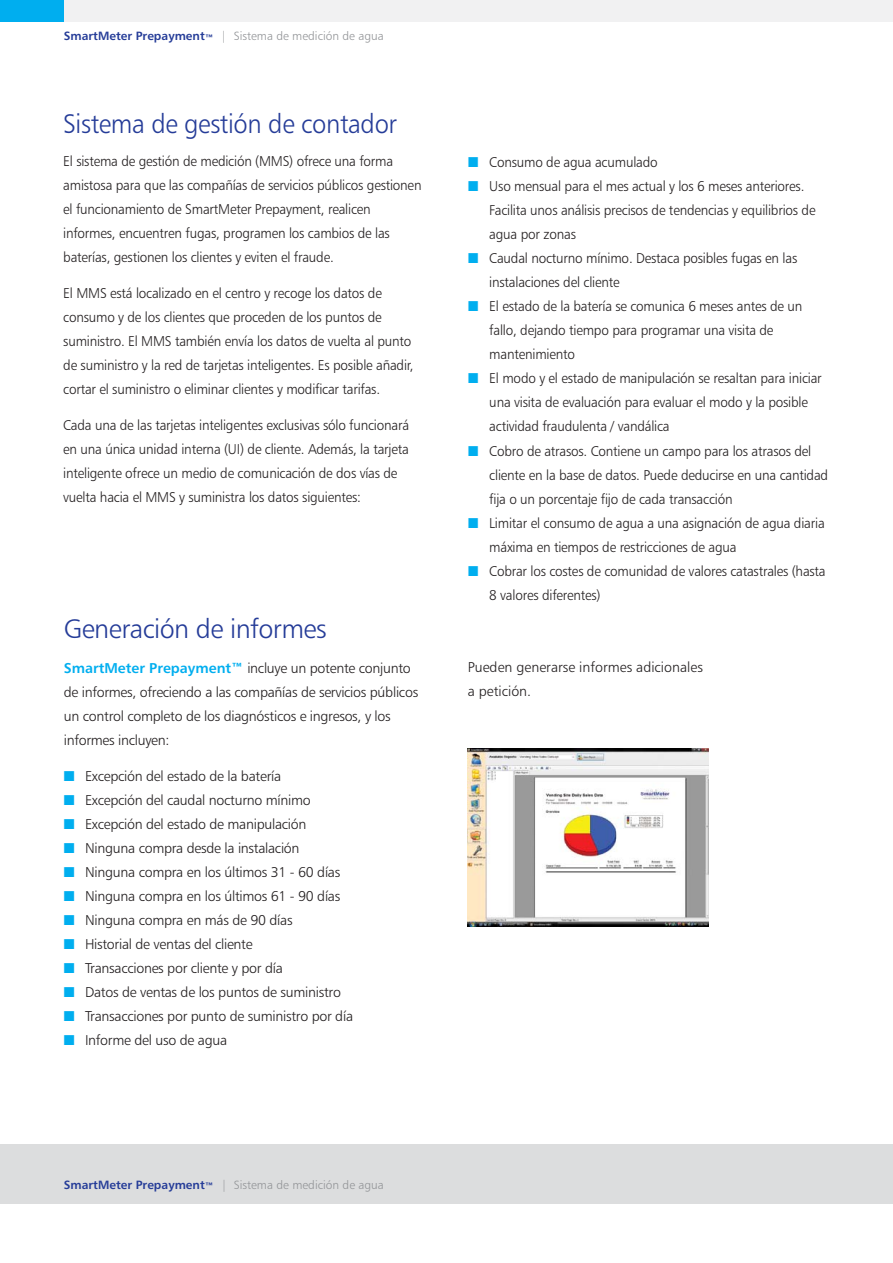
<style>
.page{position:relative;width:893px;height:1263px;background:#fff}
.page>*{position:absolute;margin:0;border:0;box-sizing:border-box;transform-origin:0 0}
.t1{font:27px "Humanist 777 BT Light B";letter-spacing:-.015em;color:#253c98;scale:.95 1}
.t2{font:27px "Humanist 777 BT Light B";letter-spacing:-.015em;color:#253c98}
.t3{font:14.25px/24px "Humanist 777 BT Light B";letter-spacing:-.015em;color:#231f20;scale:.95 1}
.t4{font:14.25px/24px "Humanist 777 BT Light B";letter-spacing:-.015em;color:#231f20}
.t5{font:12px "Humanist 777 BT Light B";color:#939598}
.s1{font-family:"Humanist 777 BT Bold B";color:#253c98}
.s2{font-family:"Humanist 777 BT Bold B";color:#00aeef}
.s3{color:#00aeef}
</style>
<div class="page">
<div style="left:0;top:0;width:893px;height:21px;background:#f1f1f2"></div>
<div style="left:0;top:0;width:64px;height:21px;background:#00aeef"></div>
<div style="left:0;top:1144px;width:893px;height:59px;background:#dcddde"></div>
<img style="left:468px;top:748px;width:241px;height:179px">
<p class="t5" style="left:64px;top:31px;width:322px"><span class="s1">SmartMeter Prepayment</span><sub>™</sub> | Sistema de medición de agua</p>
<h1 class="t1" style="left:63px;top:113px;width:353px">Sistema de gestión de contador</h1>
<p class="t3" style="left:63px;top:151px;width:379px">El sistema de gestión de medición (MMS) ofrece una forma amistosa para que las compañías de servicios públicos gestionen el funcionamiento de SmartMeter Prepayment, realicen informes, encuentren fugas, programen los cambios de las baterías, gestionen los clientes y eviten el fraude.</p>
<p class="t3" style="left:63px;top:283px;width:370px">El MMS está localizado en el centro y recoge los datos de consumo y de los clientes que proceden de los puntos de suministro. El MMS también envía los datos de vuelta al punto de suministro y la red de tarjetas inteligentes. Es posible añadir, cortar el suministro o eliminar clientes y modificar tarifas.</p>
<p class="t3" style="left:63px;top:415px;width:366px">Cada una de las tarjetas inteligentes exclusivas sólo funcionará en una única unidad interna (UI) de cliente. Además, la tarjeta inteligente ofrece un medio de comunicación de dos vías de vuelta hacia el MMS y suministra los datos siguientes:</p>
<h1 class="t2" style="left:64px;top:618px;width:264px">Generación de informes</h1>
<p class="t4" style="left:64px;top:657px;width:356px"><span class="s2">SmartMeter Prepayment™</span> incluye un potente conjunto de informes, ofreciendo a las compañías de servicios públicos un control completo de los diagnósticos e ingresos, y los informes incluyen:</p>
<p class="t4" style="left:64px;top:765px;width:219px"><span class="s3">■</span> Excepción del estado de la batería</p>
<p class="t4" style="left:64px;top:789px;width:249px"><span class="s3">■</span> Excepción del caudal nocturno mínimo</p>
<p class="t4" style="left:64px;top:813px;width:244px"><span class="s3">■</span> Excepción del estado de manipulación</p>
<p class="t4" style="left:64px;top:837px;width:237px"><span class="s3">■</span> Ninguna compra desde la instalación</p>
<p class="t4" style="left:64px;top:861px;width:278px"><span class="s3">■</span> Ninguna compra en los últimos 31 - 60 días</p>
<p class="t4" style="left:64px;top:885px;width:278px"><span class="s3">■</span> Ninguna compra en los últimos 61 - 90 días</p>
<p class="t4" style="left:64px;top:909px;width:230px"><span class="s3">■</span> Ninguna compra en más de 90 días</p>
<p class="t4" style="left:64px;top:933px;width:190px"><span class="s3">■</span> Historial de ventas del cliente</p>
<p class="t4" style="left:64px;top:957px;width:221px"><span class="s3">■</span> Transacciones por cliente y por día</p>
<p class="t4" style="left:64px;top:981px;width:279px"><span class="s3">■</span> Datos de ventas de los puntos de suministro</p>
<p class="t4" style="left:64px;top:1005px;width:291px"><span class="s3">■</span> Transacciones por punto de suministro por día</p>
<p class="t4" style="left:64px;top:1029px;width:165px"><span class="s3">■</span> Informe del uso de agua</p>
<p class="t3" style="left:468px;top:151px;width:201px"><span class="s3">■</span> Consumo de agua acumulado</p>
<p class="t3" style="left:489px;top:175px;width:345px;text-indent:-21px"><span class="s3">■</span> Uso mensual para el mes actual y los 6 meses anteriores.<br>Facilita unos análisis precisos de tendencias y equilibrios de agua por zonas</p>
<p class="t3" style="left:489px;top:247px;width:326px;text-indent:-21px"><span class="s3">■</span> Caudal nocturno mínimo. Destaca posibles fugas en las instalaciones del cliente</p>
<p class="t3" style="left:489px;top:295px;width:331px;text-indent:-21px"><span class="s3">■</span> El estado de la batería se comunica 6 meses antes de un fallo, dejando tiempo para programar una visita de mantenimiento</p>
<p class="t3" style="left:489px;top:367px;width:351px;text-indent:-21px"><span class="s3">■</span> El modo y el estado de manipulación se resaltan para iniciar una visita de evaluación para evaluar el modo y la posible actividad fraudulenta / vandálica</p>
<p class="t3" style="left:489px;top:441px;width:358px;text-indent:-21px"><span class="s3">■</span> Cobro de atrasos. Contiene un campo para los atrasos del cliente en la base de datos. Puede deducirse en una cantidad fija o un porcentaje fijo de cada transacción</p>
<p class="t3" style="left:489px;top:513px;width:355px;text-indent:-21px"><span class="s3">■</span> Limitar el consumo de agua a una asignación de agua diaria máxima en tiempos de restricciones de agua</p>
<p class="t3" style="left:489px;top:561px;width:356px;text-indent:-21px"><span class="s3">■</span> Cobrar los costes de comunidad de valores catastrales (hasta<br>8 valores diferentes)</p>
<p class="t4" style="left:468px;top:656px;width:237px">Pueden generarse informes adicionales a petición.</p>
<p class="t5" style="left:64px;top:1180px;width:322px"><span class="s1">SmartMeter Prepayment</span><sub>™</sub> | Sistema de medición de agua</p>
</div>
